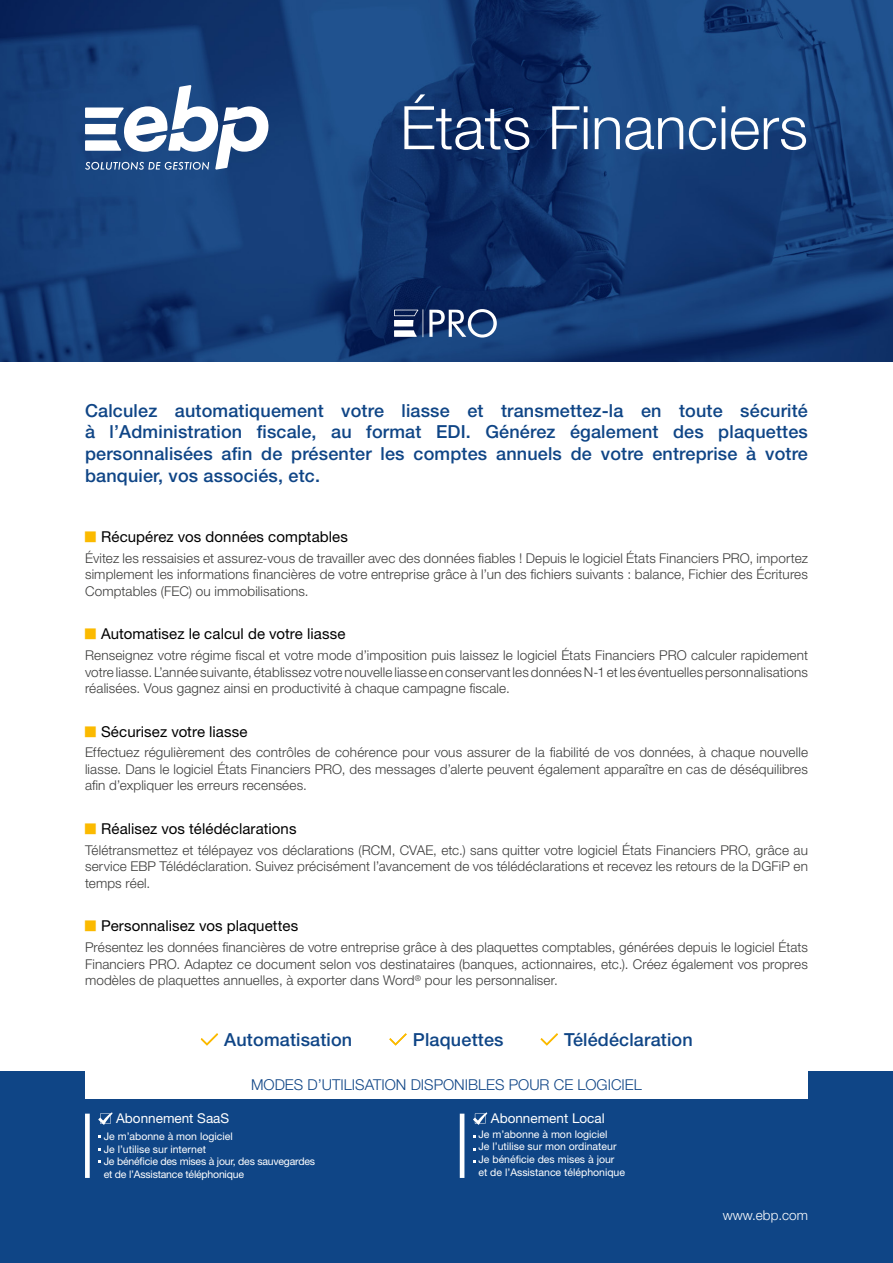
<style>
.page{position:relative;width:893px;height:1263px;background:#fff}
.page>*{position:absolute;margin:0;border:0;box-sizing:border-box;transform-origin:0 0}
.t1{font:300 60px "Helvetica Neue LT Std";color:#fff}
.t2{font:500 18px/21.6px "Helvetica Neue LT Std";letter-spacing:.01em;color:#0f4586;text-align:justify}
.t3{font:15px "Helvetica Neue LT Std";letter-spacing:.005em;color:#000}
.t4{font:300 15px "Helvetica Neue LT Std";color:#0f4586}
.t5{font:300 13.5px/16.5px "Helvetica Neue LT Std";letter-spacing:.01em;color:#3c3c3b;text-align:justify}
.t6{font:13.5px "Helvetica Neue LT Std";color:#fff}
.t7{font:300 13.5px "Helvetica Neue LT Std";color:#fff}
.t8{font:10.5px/12.6px "Helvetica Neue LT Std";letter-spacing:-.02em;color:#fff}
.t9{font:10.5px/12.6px "Helvetica Neue LT Std";color:#fff}
</style>
<div class="page">
<img style="left:0;top:0;width:893px;height:361px">
<div style="left:0;top:1071px;width:893px;height:192px;background:#0f4586"></div>
<div style="left:85px;top:1071px;width:723px;height:27px;background:#fff"></div>
<div style="left:85px;top:1114px;width:5px;height:64px;background:#fff"></div>
<svg style="left:98px;top:1112px;width:15px;height:13px"></svg>
<hr style="left:460px;top:1114px;width:4px;height:64px;background:#fff">
<svg style="left:473px;top:1112px;width:14px;height:13px"></svg>
<svg style="left:85px;top:85px;width:183px;height:85px"></svg>
<svg style="left:201px;top:1033px;width:17px;height:12px"></svg>
<svg style="left:389px;top:1033px;width:18px;height:12px"></svg>
<svg style="left:541px;top:1033px;width:17px;height:12px"></svg>
<svg style="left:394px;top:309px;width:103px;height:29px"></svg>
<h1 class="t1" style="left:400px;top:91px;width:409px">États Financiers</h1>
<p class="t2" style="left:85px;top:399px;width:724px">Calculez automatiquement votre liasse et transmettez-la en toute sécurité à l’Administration fiscale, au format EDI. Générez également des plaquettes personnalisées afin de présenter les comptes annuels de votre entreprise à votre banquier, vos associés, etc.</p>
<p class="t3" style="left:101px;top:528px;width:248px">Récupérez vos données comptables</p>
<p class="t5" style="left:85px;top:550px;width:724px">Évitez les ressaisies et assurez-vous de travailler avec des données fiables ! Depuis le logiciel États Financiers PRO, importez simplement les informations financières de votre entreprise grâce à l’un des fichiers suivants : balance, Fichier des Écritures Comptables (FEC) ou immobilisations.</p>
<p class="t3" style="left:101px;top:625px;width:246px">Automatisez le calcul de votre liasse</p>
<p class="t5" style="left:85px;top:647px;width:724px">Renseignez votre régime fiscal et votre mode d’imposition puis laissez le logiciel États Financiers PRO calculer rapidement votre liasse. L’année suivante, établissez votre nouvelle liasse en conservant les données N-1 et les éventuelles personnalisations réalisées. Vous gagnez ainsi en productivité à chaque campagne fiscale.</p>
<p class="t3" style="left:101px;top:722px;width:148px">Sécurisez votre liasse</p>
<p class="t5" style="left:85px;top:744px;width:724px">Effectuez régulièrement des contrôles de cohérence pour vous assurer de la fiabilité de vos données, à chaque nouvelle liasse. Dans le logiciel États Financiers PRO, des messages d’alerte peuvent également apparaître en cas de déséquilibres afin d’expliquer les erreurs recensées.</p>
<p class="t3" style="left:101px;top:820px;width:197px">Réalisez vos télédéclarations</p>
<p class="t5" style="left:85px;top:841px;width:724px">Télétransmettez et télépayez vos déclarations (RCM, CVAE, etc.) sans quitter votre logiciel États Financiers PRO, grâce au service EBP Télédéclaration. Suivez précisément l’avancement de vos télédéclarations et recevez les retours de la DGFiP en temps réel.</p>
<p class="t3" style="left:101px;top:917px;width:199px">Personnalisez vos plaquettes</p>
<p class="t5" style="left:85px;top:939px;width:724px">Présentez les données financières de votre entreprise grâce à des plaquettes comptables, générées depuis le logiciel États Financiers PRO. Adaptez ce document selon vos destinataires (banques, actionnaires, etc.). Créez également vos propres modèles de plaquettes annuelles, à exporter dans Word<sup>®</sup> pour les personnaliser.</p>
<h2 class="t2" style="left:224px;top:1029px;width:130px">Automatisation</h2>
<h2 class="t2" style="left:413px;top:1029px;width:92px">Plaquettes</h2>
<h2 class="t2" style="left:564px;top:1029px;width:130px">Télédéclaration</h2>
<p class="t4" style="left:251px;top:1075px;width:392px">MODES D’UTILISATION DISPONIBLES POUR CE LOGICIEL</p>
<p class="t6" style="left:116px;top:1110px;width:115px">Abonnement SaaS</p>
<p class="t8" style="left:104px;top:1130px;width:213px">Je m’abonne à mon logiciel<br>Je l’utilise sur internet<br>Je bénéficie des mises à jour, des sauvegardes et de l’Assistance téléphonique</p>
<p class="t6" style="left:491px;top:1110px;width:115px">Abonnement Local</p>
<p class="t9" style="left:478px;top:1128px;width:148px">Je m’abonne à mon logiciel<br>Je l’utilise sur mon ordinateur<br>Je bénéficie des mises à jour et de l’Assistance téléphonique</p>
<p class="t7" style="left:723px;top:1207px;width:87px">www.ebp.com</p>
</div>
